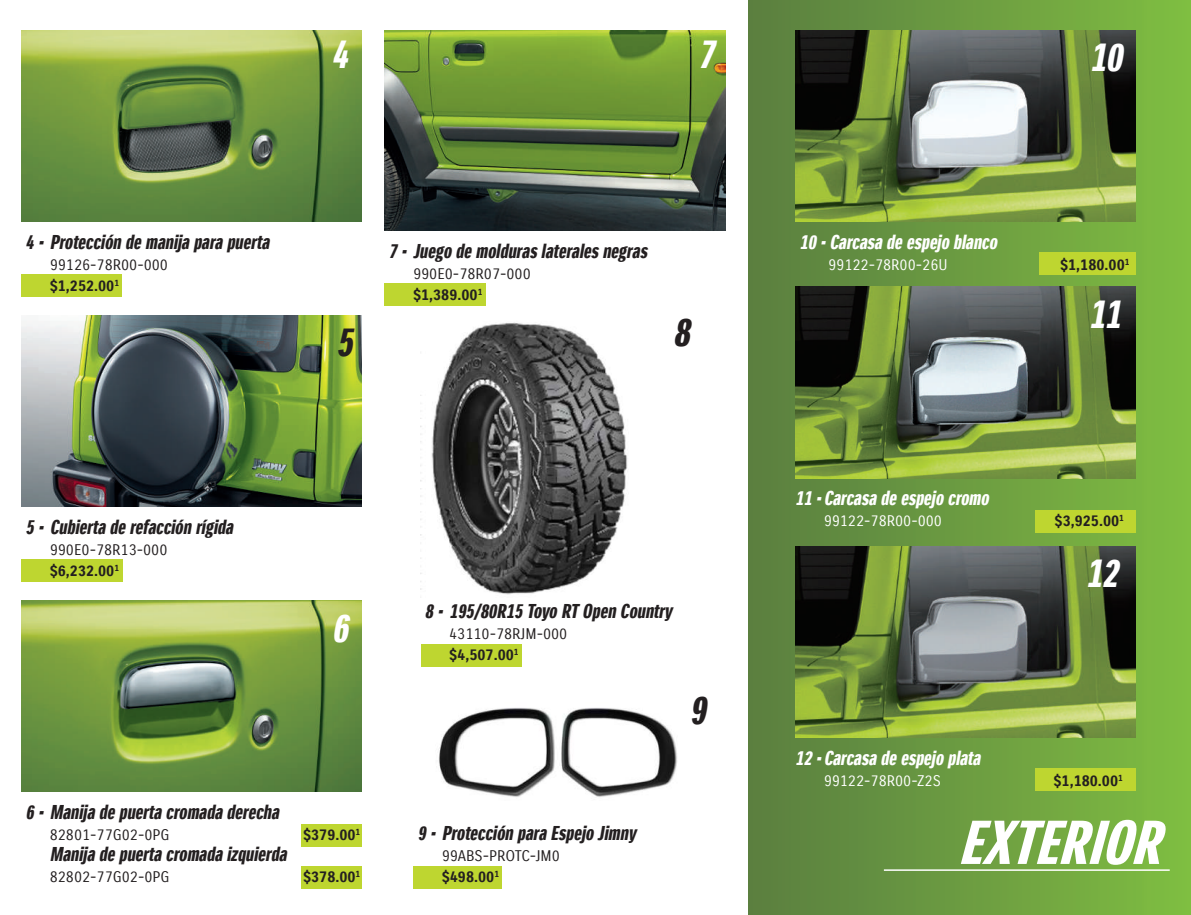
<style>
.page{position:relative;width:1191px;height:915px;background:#fff}
.page>*{position:absolute;margin:0;border:0;box-sizing:border-box;transform-origin:0 0}
.t1{font:italic 60px "Suzuki Headline";color:#fff}
.t2{font:italic 39px "Suzuki PRO Headline";color:#fff}
.t3{font:italic 39px "Suzuki PRO Headline";color:#231f20}
.t4{font:italic 19.5px "Suzuki PRO Headline";color:#231f20}
.t5{font:italic 19.5px "Suzuki PRO Headline";color:#fff}
.t6{font:15px "Suzuki PRO Regular";color:#231f20}
.t7{font:15px "Suzuki PRO Bold";color:#231f20}
.t8{font:15px "Suzuki PRO Regular";color:#fff}
</style>
<div class="page">
<div style="left:748px;top:0;width:443px;height:914px;background:linear-gradient(to right,#5a7d40,#81be43)"></div>
<div style="left:21px;top:559px;width:101px;height:22px;background:#bed630"></div>
<img style="left:21px;top:315px;width:340px;height:191px">
<div style="left:21px;top:274px;width:101px;height:22px;background:#bed630"></div>
<img style="left:21px;top:30px;width:340px;height:191px">
<div style="left:301px;top:824px;width:60px;height:22px;background:#bed630"></div>
<div style="left:301px;top:865px;width:60px;height:22px;background:#bed630"></div>
<img style="left:21px;top:600px;width:340px;height:191px">
<div style="left:1039px;top:252px;width:96px;height:22px;background:#bed630"></div>
<img style="left:795px;top:30px;width:340px;height:191px">
<div style="left:1034px;top:510px;width:101px;height:22px;background:#bed630"></div>
<img style="left:795px;top:287px;width:340px;height:191px">
<div style="left:1034px;top:768px;width:101px;height:22px;background:#bed630"></div>
<img style="left:795px;top:546px;width:340px;height:191px">
<img style="left:384px;top:30px;width:341px;height:200px">
<div style="left:384px;top:284px;width:102px;height:22px;background:#bed630"></div>
<img style="left:421px;top:322px;width:207px;height:273px">
<div style="left:421px;top:644px;width:100px;height:22px;background:#bed630"></div>
<img style="left:439px;top:708px;width:238px;height:89px">
<div style="left:413px;top:865px;width:89px;height:22px;background:#bed630"></div>
<hr style="left:884px;top:869px;width:285px;height:1px;background:#fff">
<h2 class="t2" style="left:331px;top:30px;width:26px">4</h2>
<h2 class="t2" style="left:698px;top:30px;width:26px">7</h2>
<p class="t4" style="left:26px;top:230px;width:249px">4 • Protección demanijaparapuerta</p>
<p class="t6" style="left:50px;top:255px;width:120px">99126-78R00-000</p>
<p class="t7" style="left:50px;top:276px;width:71px">$1,252.00<sup>1</sup></p>
<h2 class="t3" style="left:336px;top:318px;width:26px">5</h2>
<p class="t4" style="left:389px;top:239px;width:264px">7 • Juego demolduraslateralesnegras</p>
<p class="t6" style="left:413px;top:265px;width:119px">990E0-78R07-000</p>
<p class="t7" style="left:413px;top:286px;width:71px">$1,389.00<sup>1</sup></p>
<h2 class="t3" style="left:673px;top:308px;width:26px">8</h2>
<p class="t4" style="left:26px;top:515px;width:213px">5 • Cubiertaderefacción rígida</p>
<p class="t6" style="left:50px;top:540px;width:119px">990E0-78R13-000</p>
<p class="t7" style="left:50px;top:561px;width:71px">$6,232.00<sup>1</sup></p>
<h2 class="t2" style="left:331px;top:604px;width:26px">6</h2>
<p class="t4" style="left:26px;top:799px;width:259px">6 • Manijadepuertacromadaderecha</p>
<p class="t6" style="left:50px;top:825px;width:121px">82801-77G02-0PG</p>
<p class="t7" style="left:303px;top:825px;width:59px">$379.00<sup>1</sup></p>
<p class="t4" style="left:50px;top:841px;width:242px">Manijadepuertacromadaizquierda</p>
<p class="t6" style="left:50px;top:867px;width:121px">82802-77G02-0PG</p>
<p class="t7" style="left:303px;top:867px;width:59px">$378.00<sup>1</sup></p>
<p class="t4" style="left:425px;top:599px;width:253px">8 • 195/80R15 Toyo RTOpen Country</p>
<p class="t6" style="left:449px;top:624px;width:120px">43110-78RJM-000</p>
<p class="t7" style="left:449px;top:645px;width:71px">$4,507.00<sup>1</sup></p>
<h2 class="t3" style="left:689px;top:686px;width:26px">9</h2>
<p class="t4" style="left:417px;top:821px;width:224px">9 • Protección paraEspejo Jimny</p>
<p class="t6" style="left:442px;top:846px;width:120px">99ABS-PROTC-JM0</p>
<p class="t7" style="left:442px;top:867px;width:59px">$498.00<sup>1</sup></p>
<h2 class="t2" style="left:1089px;top:34px;width:42px">10</h2>
<p class="t5" style="left:799px;top:230px;width:203px">10 •Carcasadeespejo blanco</p>
<p class="t8" style="left:828px;top:255px;width:121px">99122-78R00-26U</p>
<p class="t7" style="left:1060px;top:255px;width:71px">$1,180.00<sup>1</sup></p>
<h2 class="t2" style="left:1088px;top:290px;width:42px">11</h2>
<p class="t5" style="left:795px;top:486px;width:199px">11 • Carcasadeespejo cromo</p>
<p class="t8" style="left:823px;top:512px;width:120px">99122-78R00-000</p>
<p class="t7" style="left:1054px;top:512px;width:71px">$3,925.00<sup>1</sup></p>
<h2 class="t2" style="left:1085px;top:549px;width:42px">12</h2>
<p class="t5" style="left:795px;top:745px;width:191px">12 • Carcasadeespejo plata</p>
<p class="t8" style="left:823px;top:770px;width:119px">99122-78R00-Z2S</p>
<p class="t7" style="left:1053px;top:770px;width:71px">$1,180.00<sup>1</sup></p>
<h1 class="t1" style="left:958px;top:808px;width:222px">EXTERIOR</h1>
</div>
